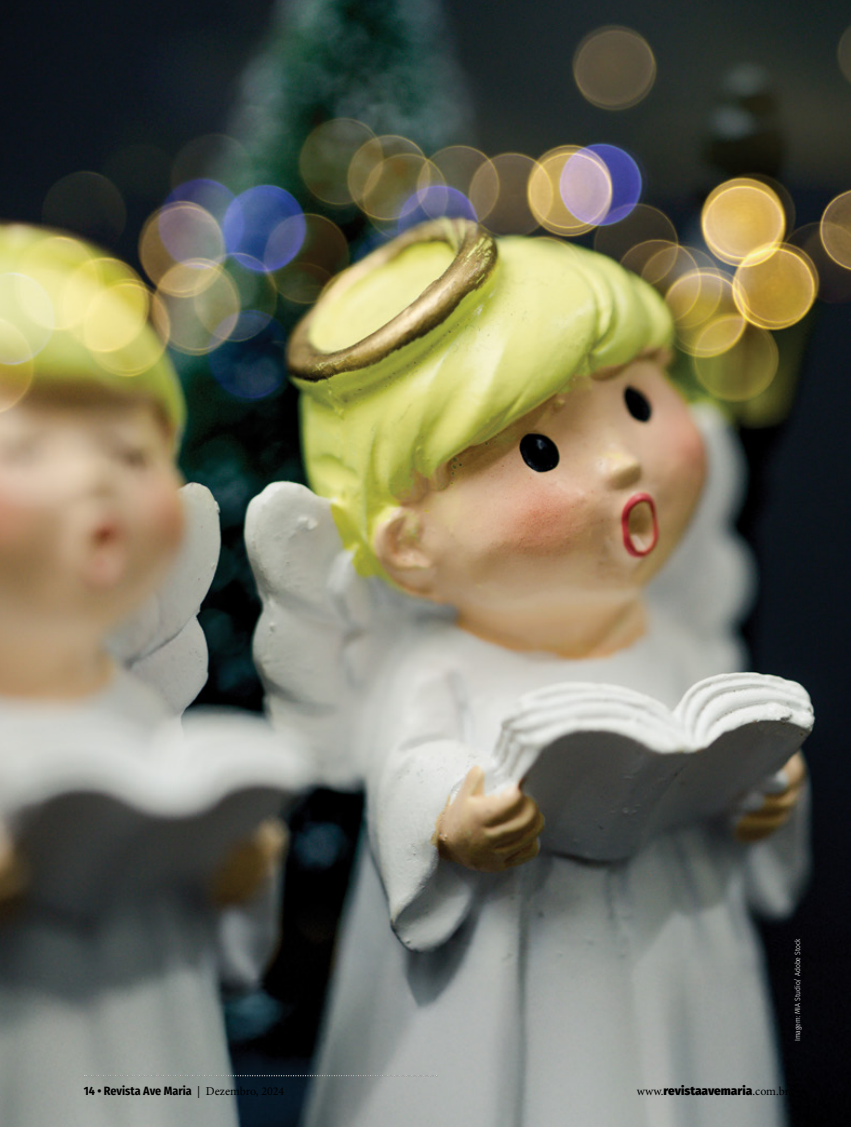
<style>
.page{position:relative;width:851px;height:1127px;background:#fff}
.page>*{position:absolute;margin:0;border:0;box-sizing:border-box;transform-origin:0 0}
.t1{font:700 12px "Fira Sans Condensed";color:#000}
.t2{font:900 12px "Fira Sans";color:#000}
.t3{font:300 7.5px "Fira Sans Condensed";color:#fff}
.s1{font-family:"Minion Pro";font-weight:400}
</style>
<div class="page">
<img style="left:0;top:0;width:850px;height:1127px">
<svg style="left:84px;top:1075px;width:353px;height:1px"></svg>
<p class="t3" style="left:792px;top:1041px;width:104px;rotate:-90deg">Imagem: MIA Studio/ Adobe Stock</p>
<p class="t1" style="left:84px;top:1081px;width:202px">14 • Revista Ave Maria <span class="s1">| Dezembro, 2024</span></p>
<p class="t2" style="left:636px;top:1080px;width:154px"><span class="s1">www.</span>revistaavemaria<span class="s1">.com.br</span></p>
</div>
